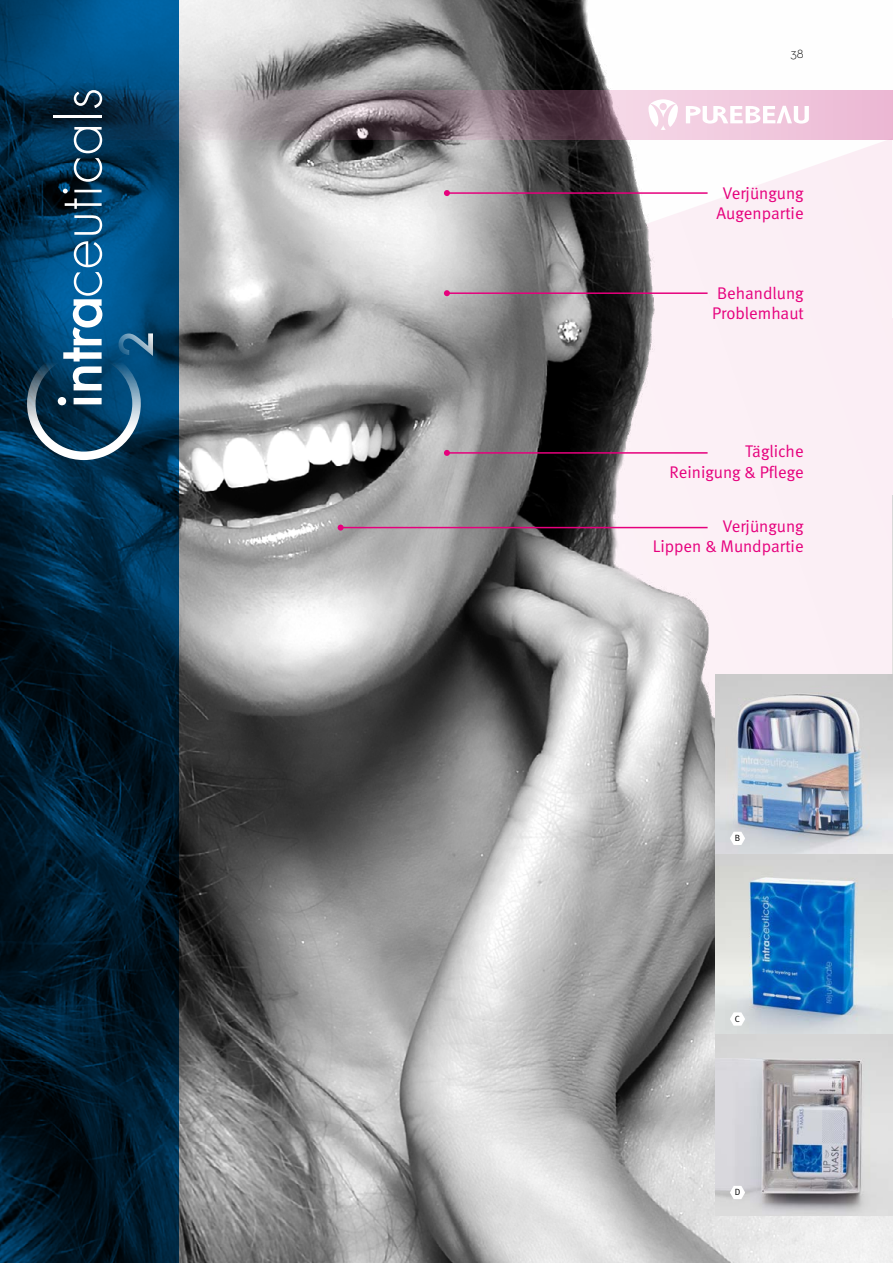
<style>
.page{position:relative;width:893px;height:1263px;background:#fff}
.page>*{position:absolute;margin:0;border:0;box-sizing:border-box;transform-origin:0 0}
.t1{font:16.95px/20.2px "Meta Normal";color:#e6007d;text-align:right}
.t2{font:300 13.5px "Neutraface Text";color:#000}
.t3{font:9px "Meta Normal";color:#000}
</style>
<div class="page">
<img style="left:179px;top:0;width:714px;height:1263px">
<hr style="left:447px;top:192px;width:261px;height:2px;background:#e6007d">
<svg style="left:444px;top:190px;width:6px;height:6px"></svg>
<hr style="left:447px;top:292px;width:261px;height:2px;background:#e6007d">
<svg style="left:444px;top:290px;width:6px;height:6px"></svg>
<hr style="left:447px;top:452px;width:261px;height:2px;background:#e6007d">
<svg style="left:444px;top:450px;width:6px;height:6px"></svg>
<hr style="left:341px;top:527px;width:367px;height:1px;background:#e6007d">
<svg style="left:338px;top:525px;width:6px;height:6px"></svg>
<img style="left:715px;top:674px;width:178px;height:180px">
<svg style="left:715px;top:854px;width:178px;height:181px;background:#87adcf"></svg>
<svg style="left:715px;top:1035px;width:178px;height:180px;background:#bdbec3"></svg>
<svg style="left:0;top:0;width:179px;height:1263px;background:#00243d"></svg>
<svg style="left:730px;top:832px;width:15px;height:13px"></svg>
<svg style="left:730px;top:1012px;width:15px;height:14px"></svg>
<svg style="left:730px;top:1186px;width:15px;height:13px"></svg>
<svg style="left:0;top:90px;width:893px;height:49px;background:#837989"></svg>
<svg style="left:74px;top:215px;width:28px;height:20px"></svg>
<svg style="left:63px;top:189px;width:39px;height:20px"></svg>
<svg style="left:74px;top:127px;width:28px;height:55px"></svg>
<hr style="left:53px;top:115px;width:49px;height:2px;background:#fff">
<svg style="left:74px;top:90px;width:28px;height:18px"></svg>
<svg style="left:27px;top:241px;width:126px;height:219px;background:#256087"></svg>
<svg style="left:648px;top:99px;width:161px;height:31px"></svg>
<p class="t2" style="left:790px;top:45px;width:15px">38</p>
<p class="t1" style="left:717px;top:183px;width:89px;text-align:center">Verjüngung<br>Augenpartie</p>
<p class="t1" style="left:712px;top:283px;width:93px;text-align:left">Behandlung<br>Problemhaut</p>
<p class="t1" style="left:670px;top:441px;width:136px">Tägliche<br>Reinigung &amp; Pflege</p>
<p class="t1" style="left:653px;top:516px;width:152px">Verjüngung<br>Lippen &amp; Mundpartie</p>
<p class="t3" style="left:735px;top:833px;width:7px">B</p>
<p class="t3" style="left:735px;top:1013px;width:7px">C</p>
<p class="t3" style="left:735px;top:1187px;width:7px">D</p>
</div>
